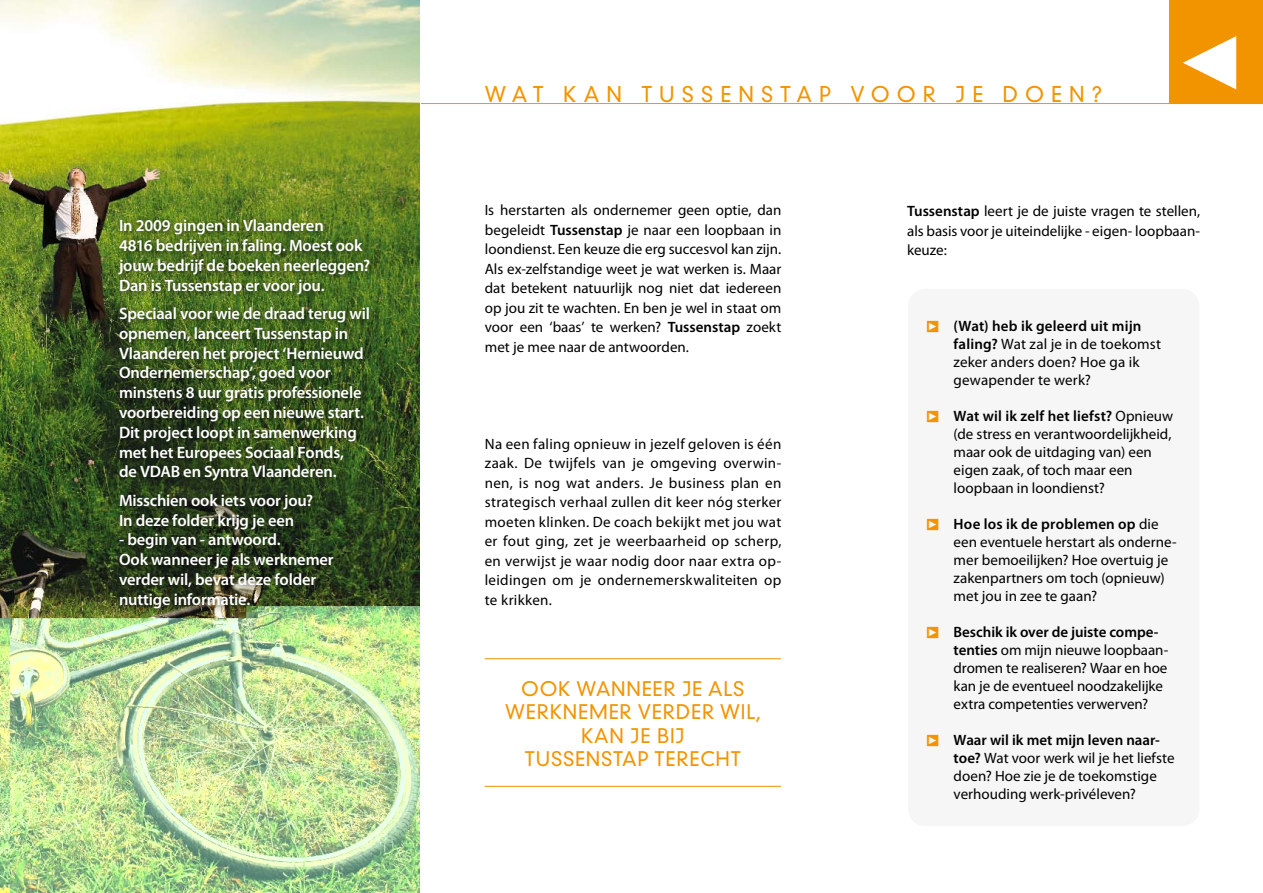
<style>
.page{position:relative;width:1263px;height:893px;background:#fff}
.page>*{position:absolute;margin:0;border:0;box-sizing:border-box;transform-origin:0 0}
.t1{font:106.65px "Pointers";color:#f29400}
.t2{font:300 21px "DIN Neuzeit Grotesk Std";letter-spacing:.335em;color:#f29400}
.t3{font:300 19.5px "DIN Neuzeit Grotesk Std";letter-spacing:.04em;color:#f29400}
.t4{font:600 16.5px/19.8px "Myriad Pro";letter-spacing:-.01em;color:#fff}
.t5{font:15px/18px "Myriad Pro";color:#000}
.t6{font:15px "Pointers";color:#f29400}
.s1{font-weight:600}
</style>
<div class="page">
<img style="left:0;top:0;width:420px;height:893px">
<div style="left:1169px;top:0;width:94px;height:103px;background:#f29400"></div>
<div style="left:1179px;top:30px;width:67px;height:68px;background:#fff"></div>
<div style="left:908px;top:289px;width:291px;height:537px;background:#f6f6f6;border-radius:18px"></div>
<hr style="left:421px;top:103px;width:842px;height:1px;background:#f29400">
<div style="left:112px;top:213px;width:266px;height:404px;background:#000;opacity:.75"></div>
<hr style="left:485px;top:658px;width:296px;height:1px;background:#f29400">
<hr style="left:485px;top:786px;width:296px;height:1px;background:#f29400">
<p class="t4" style="left:119px;top:216px;width:253px">In 2009 gingen in Vlaanderen<br>4816 bedrijven in faling. Moest ook jouw bedrijf de boeken neerleggen?<br>Dan is Tussenstap er voor jou.</p>
<p class="t4" style="left:119px;top:304px;width:252px">Speciaal voor wie de draad terug wil opnemen, lanceert Tussenstap in Vlaanderen het project ‘Hernieuwd Ondernemerschap’, goed voor minstens 8 uur gratis professionele voorbereiding op een nieuwe start.<br>Dit project loopt in samenwerking met het Europees Sociaal Fonds,<br>de VDAB en Syntra Vlaanderen.</p>
<p class="t4" style="left:119px;top:491px;width:196px">Misschien ook iets voor jou?<br>In deze folder krijg je een</p>
<p class="t4" style="left:119px;top:530px;width:216px">- begin van - antwoord.<br>Ook wanneer je als werknemer verder wil, bevat deze folder nuttige informatie.</p>
<h2 class="t2" style="left:485px;top:82px;width:619px">WAT KAN TUSSENSTAP VOOR JE DOEN?</h2>
<h1 class="t1" style="left:1249px;top:115px;width:95px;rotate:-180deg">S</h1>
<p class="t5" style="left:485px;top:201px;width:298px;line-height:19.5px;text-align:justify">Is herstarten als ondernemer geen optie, dan begeleidt <span class="s1">Tussenstap</span> je naar een loopbaan in loondienst. Een keuze die erg succesvol kan zijn.<br>Als ex-zelfstandige weet je wat werken is. Maar dat betekent natuurlijk nog niet dat iedereen op jou zit te wachten. En ben je wel in staat om voor een ‘baas’ te werken? <span class="s1">Tussenstap</span> zoekt met je mee naar de antwoorden.</p>
<p class="t5" style="left:907px;top:202px;width:295px;line-height:19.5px;text-align:justify"><span class="s1">Tussenstap</span> leert je de juiste vragen te stellen, als basis voor je uiteindelijke - eigen- loopbaan&shy;keuze:</p>
<p class="t5" style="left:954px;top:317px;width:209px"><span class="s1">(Wat) heb ik geleerd uit mijn faling?</span> Wat zal je in de toekomst zeker anders doen? Hoe ga ik gewapender te werk?</p>
<p class="t5" style="left:954px;top:407px;width:221px"><span class="s1">Wat wil ik zelf het liefst?</span> Opnieuw (de stress en verantwoordelijkheid, maar ook de uitdaging van) een eigen zaak, of toch maar een loopbaan in loondienst?</p>
<p class="t5" style="left:954px;top:515px;width:224px"><span class="s1">Hoe los ik de problemen op</span> die een eventuele herstart als onderne&shy;mer bemoeilijken? Hoe overtuig je zakenpartners om toch (opnieuw) met jou in zee te gaan?</p>
<p class="t5" style="left:954px;top:623px;width:216px"><span class="s1">Beschik ik over de juiste compe&shy;tenties</span> om mijn nieuwe loopbaan&shy;dromen te realiseren? Waar en hoe kan je de eventueel noodzakelijke extra competenties verwerven?</p>
<p class="t5" style="left:954px;top:731px;width:222px"><span class="s1">Waar wil ik met mijn leven naar&shy;toe?</span> Wat voor werk wil je het liefste doen? Hoe zie je de toekomstige verhouding werk-privéleven?</p>
<p class="t6" style="left:927px;top:319px;width:15px">S</p>
<p class="t6" style="left:927px;top:409px;width:15px">S</p>
<p class="t5" style="left:485px;top:434px;width:298px;line-height:19.5px;text-align:justify">Na een faling opnieuw in jezelf geloven is één zaak. De twijfels van je omgeving overwin&shy;nen, is nog wat anders. Je business plan en strategisch verhaal zullen dit keer nóg sterker moeten klinken. De coach bekijkt met jou wat er fout ging, zet je weerbaarheid op scherp, en verwijst je waar nodig door naar extra op&shy;leidingen om je ondernemerskwaliteiten op te krikken.</p>
<p class="t6" style="left:927px;top:517px;width:15px">S</p>
<p class="t6" style="left:927px;top:625px;width:15px">S</p>
<h3 class="t3" style="left:521px;top:677px;width:17px">OOK</h3>
<h3 class="t3" style="left:576px;top:677px;width:34px">WANNEER</h3>
<h3 class="t3" style="left:682px;top:677px;width:62px">JE ALS</h3>
<h3 class="t3" style="left:505px;top:700px;width:35px">WERKNEMER</h3>
<h3 class="t3" style="left:638px;top:700px;width:14px">VERDER</h3>
<h3 class="t3" style="left:720px;top:700px;width:42px">WIL,</h3>
<h3 class="t3" style="left:581px;top:724px;width:15px">KAN</h3>
<h3 class="t3" style="left:630px;top:724px;width:47px">JE BIJ</h3>
<h3 class="t3" style="left:525px;top:747px;width:14px">TUSSENSTAP</h3>
<h3 class="t3" style="left:654px;top:747px;width:14px">TERECHT</h3>
<p class="t6" style="left:927px;top:733px;width:15px">S</p>
</div>
